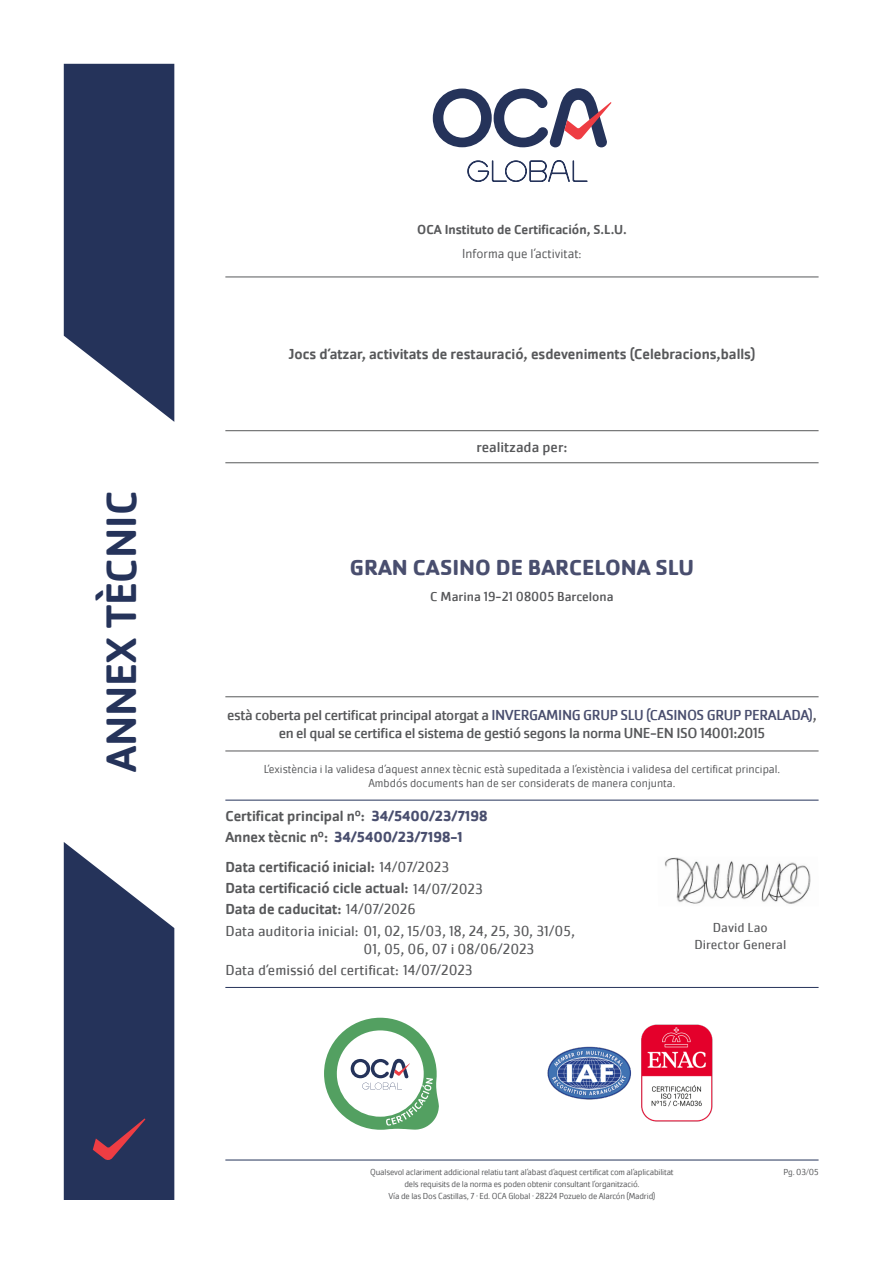
<style>
.page{position:relative;width:893px;height:1263px;background:#fff}
.page>*{position:absolute;margin:0;border:0;box-sizing:border-box;transform-origin:0 0}
.t1{font:500 43.95px "Cachet Pro";color:#25335a}
.t2{font:700 22.5px "Cachet Pro";color:#494e6e}
.t3{font:500 15px "Cachet Pro";color:#57585a}
.t4{font:15px/18px "Cachet Pro";letter-spacing:-.025em;color:#57585a;text-align:center}
.t5{font:15px "Cachet Pro";color:#57585a}
.t6{font:700 15px "Cachet Pro";color:#494e6e}
.t7{font:15px "Cachet Pro";color:#57585a}
.t8{font:500 13.5px "Cachet Pro";color:#57585a}
.t9{font:13.5px "Cachet Pro";color:#57585a}
.t10{font:13.5px "Cachet Pro";color:#57585a}
.t11{font:300 13.5px "Cachet Pro";color:#57585a}
.t12{font:300 12px "Cachet Pro";color:#57585a}
.t13{font:300 9px "Cachet Pro";letter-spacing:-.02em;color:#57585a}
.s1{color:#494e6e}
.s2{font-weight:700;color:#494e6e}
.s3{font-weight:500;color:#57585a}
.s4{font-weight:400}
</style>
<div class="page">
<svg style="left:433px;top:88px;width:179px;height:59px"></svg>
<svg style="left:467px;top:160px;width:121px;height:22px"></svg>
<svg style="left:64px;top:64px;width:110px;height:358px;background:#3f4b6d"></svg>
<svg style="left:64px;top:842px;width:110px;height:358px;background:#414b6d"></svg>
<hr style="left:225px;top:1160px;width:594px;height:1px;background:#25335a">
<hr style="left:225px;top:277px;width:594px;height:1px;background:#57585a">
<hr style="left:225px;top:751px;width:594px;height:1px;background:#57585a">
<hr style="left:225px;top:696px;width:594px;height:1px;background:#57585a">
<hr style="left:225px;top:800px;width:594px;height:1px;background:#25335a">
<img style="left:547px;top:1024px;width:166px;height:98px">
<svg style="left:324px;top:1018px;width:115px;height:112px"></svg>
<hr style="left:225px;top:987px;width:594px;height:1px;background:#25335a">
<img style="left:664px;top:857px;width:147px;height:47px">
<hr style="left:225px;top:462px;width:594px;height:1px;background:#57585a">
<hr style="left:225px;top:430px;width:594px;height:1px;background:#57585a">
<p class="t1" style="left:96px;top:772px;width:283px;rotate:-90deg">ANNEX TÈCNIC</p>
<p class="t8" style="left:417px;top:222px;width:211px">OCA Instituto de Certificación, S.L.U.</p>
<p class="t11" style="left:462px;top:245px;width:121px">Informa que l’activitat:</p>
<p class="t3" style="left:288px;top:346px;width:468px">Jocs d’atzar, activitats de restauració, esdeveniments (Celebracions,balls)</p>
<p class="t7" style="left:476px;top:439px;width:92px">realitzada per:</p>
<p class="t2" style="left:350px;top:554px;width:346px">GRAN CASINO DE BARCELONA SLU</p>
<p class="t9" style="left:430px;top:588px;width:185px">C Marina 19-21 08005 Barcelona</p>
<p class="t4" style="left:227px;top:706px;width:591px">està coberta pel certificat principal atorgat a <span class="s1">INVERGAMING GRUP SLU (CASINOS GRUP PERALADA)</span>, en el qual se certifica el sistema de gestió segons la norma UNE-EN ISO 14001:2015</p>
<p class="t12" style="left:264px;top:762px;width:518px">L’existència i la validesa d’aquest annex tècnic està supeditada a l’existència i validesa del certificat principal.</p>
<p class="t12" style="left:368px;top:776px;width:309px">Ambdós documents han de ser considerats de manera conjunta.</p>
<p class="t3" style="left:225px;top:808px;width:264px">Certificat principal nº: <span class="s2">34/5400/23/7198</span></p>
<p class="t6" style="left:225px;top:828px;width:239px"><span class="s3">Annex tècnic nº:</span> 34/5400/23/7198-1</p>
<p class="t3" style="left:225px;top:858px;width:225px">Data certificació inicial: <span class="s4">14/07/2023</span></p>
<p class="t3" style="left:225px;top:879px;width:259px">Data certificació cicle actual: <span class="s4">14/07/2023</span></p>
<p class="t3" style="left:225px;top:900px;width:192px">Data de caducitat: <span class="s4">14/07/2026</span></p>
<p class="t5" style="left:225px;top:922px;width:351px">Data auditoria inicial: 01, 02, 15/03, 18, 24, 25, 30, 31/05,</p>
<p class="t5" style="left:364px;top:940px;width:172px">01, 05, 06, 07 i 08/06/2023</p>
<p class="t5" style="left:225px;top:961px;width:249px">Data d’emissió del certificat: 14/07/2023</p>
<p class="t10" style="left:713px;top:919px;width:56px">David Lao</p>
<p class="t10" style="left:694px;top:936px;width:93px">Director General</p>
<p class="t13" style="left:370px;top:1166px;width:305px">Qualsevol aclariment addicional relatiu tant al’abast d’aquest certificat com al’aplicabilitat</p>
<p class="t13" style="left:404px;top:1178px;width:236px">dels requisits de la norma es poden obtenir consultant l’organització.</p>
<p class="t13" style="left:388px;top:1190px;width:268px">Vía de las Dos Castillas, 7 · Ed. OCA Global · 28224 Pozuelo de Alarcón (Madrid)</p>
<p class="t13" style="left:783px;top:1166px;width:37px">Pg. 03/05</p>
</div>
